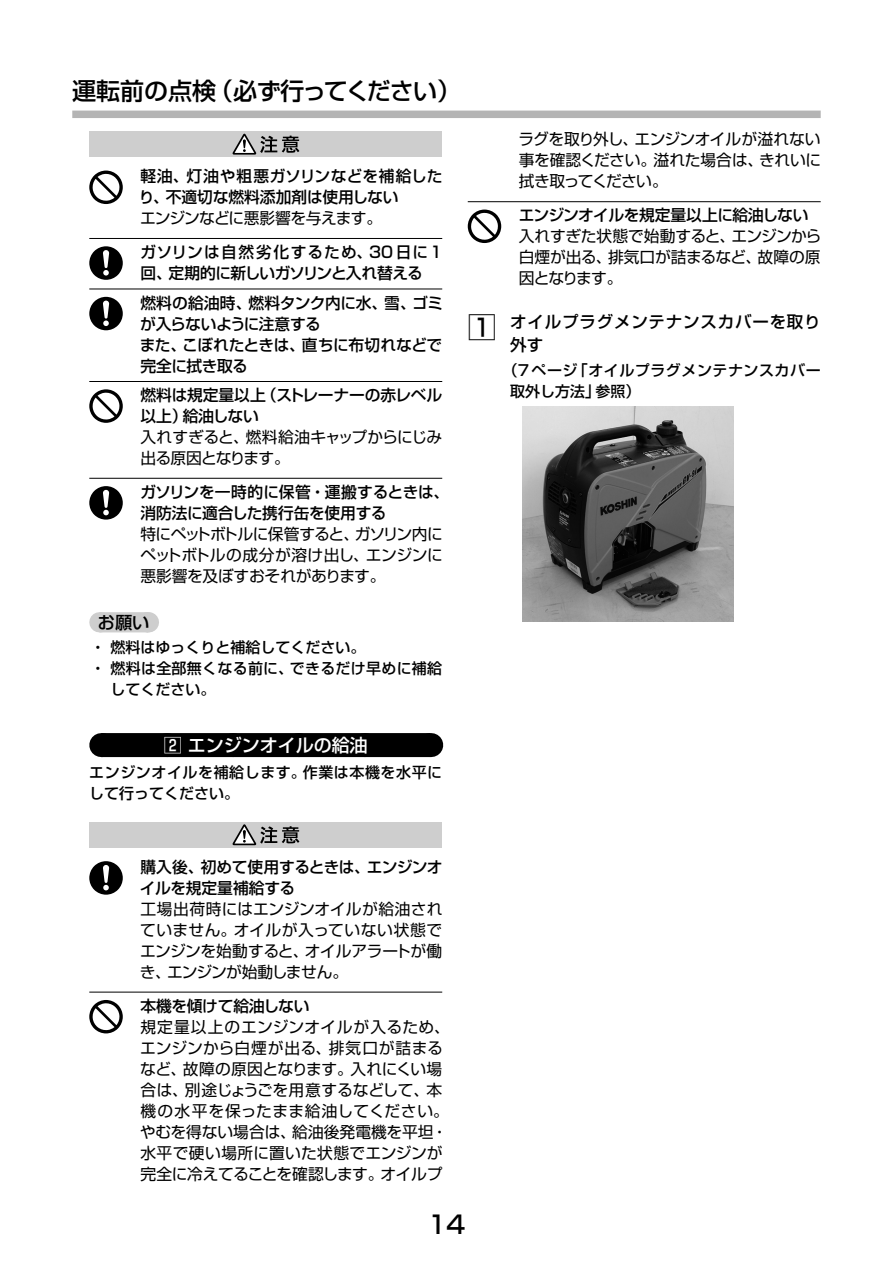
<style>
.page{position:relative;width:893px;height:1263px;background:#fff}
.page>*{position:absolute;margin:0;border:0;box-sizing:border-box;transform-origin:0 0}
.t1{font:500 24.75px "Shin Go Pr 6";color:#000}
.t2{font:500 24px "Shin Go Pr 6";letter-spacing:-.01em;color:#000}
.t3{font:500 18px "Shin Go Pr 6";color:#fff}
.t4{font:500 17.25px "Shin Go Pr 6";color:#000}
.t5{font:500 16.5px/22.5px "Shin Go Pr 6";letter-spacing:.05em;color:#000}
.t6{font:15.75px/21px "Shin Go Pr 6";letter-spacing:-.01em;color:#000;text-align:justify}
.t7{font:500 15.75px/21px "Shin Go Pr 6";letter-spacing:-.01em;color:#000}
.t8{font:500 15.75px/21px "Shin Go Pr 6";letter-spacing:-.03em;color:#000}
.t9{font:15.75px/21px "Shin Go Pr 6";letter-spacing:-.045em;color:#000}
.t10{font:500 15px/21px "Shin Go Pr 6";letter-spacing:.02em;color:#000}
.t11{font:500 15px "Shin Go Pr 6";color:#000}
.t12{font:13.2px "Shin Go Pr 6";color:#000}
.s1{font-size:28.35px}
</style>
<div class="page">
<div style="left:72px;top:111px;width:749px;height:7px;background:#b4b4b4"></div>
<hr style="left:89px;top:238px;width:353px;height:1px;background:#000">
<hr style="left:89px;top:289px;width:353px;height:1px;background:#000">
<hr style="left:89px;top:381px;width:353px;height:1px;background:#000">
<hr style="left:89px;top:478px;width:353px;height:1px;background:#000">
<div style="left:99px;top:612px;width:49px;height:20px;background:#cecece"></div>
<svg style="left:148px;top:612px;width:1px;height:20px"></svg>
<div style="left:101px;top:733px;width:329px;height:24px;background:#000"></div>
<svg style="left:170px;top:733px;width:227px;height:1px"></svg>
<svg style="left:430px;top:733px;width:1px;height:24px"></svg>
<hr style="left:89px;top:992px;width:353px;height:1px;background:#000">
<div style="left:89px;top:131px;width:353px;height:26px;background:#cecece"></div>
<svg style="left:232px;top:133px;width:67px;height:22px"></svg>
<svg style="left:89px;top:171px;width:34px;height:33px"></svg>
<svg style="left:89px;top:246px;width:34px;height:34px"></svg>
<svg style="left:89px;top:297px;width:34px;height:33px"></svg>
<svg style="left:89px;top:389px;width:34px;height:34px"></svg>
<svg style="left:89px;top:486px;width:34px;height:34px"></svg>
<div style="left:89px;top:822px;width:353px;height:25px;background:#cecece"></div>
<svg style="left:232px;top:824px;width:67px;height:21px"></svg>
<svg style="left:89px;top:861px;width:34px;height:34px"></svg>
<svg style="left:89px;top:1000px;width:34px;height:33px"></svg>
<hr style="left:468px;top:201px;width:353px;height:1px;background:#000">
<svg style="left:468px;top:210px;width:33px;height:33px"></svg>
<img style="left:522px;top:407px;width:212px;height:214px">
<h2 class="t2" style="left:72px;top:71px;width:390px">運転前の点検（必ず行ってください）</h2>
<p class="t7" style="left:139px;top:165px;width:305px">軽油、灯油や粗悪ガソリンなどを補給したり、不適切な燃料添加剤は使用しない</p>
<p class="t9" style="left:140px;top:207px;width:244px">エンジンなどに悪影響を与えます。</p>
<p class="t7" style="left:140px;top:241px;width:303px">ガソリンは自然劣化するため、30日に1回、定期的に新しいガソリンと入れ替える</p>
<p class="t8" style="left:140px;top:291px;width:305px">燃料の給油時、燃料タンク内に水、雪、ゴミが入らないように注意する<br>また、こぼれたときは、直ちに布切れなどで完全に拭き取る</p>
<p class="t7" style="left:140px;top:384px;width:303px">燃料は規定量以上（ストレーナーの赤レベル以上）給油しない</p>
<p class="t9" style="left:140px;top:425px;width:303px">入れすぎると、燃料給油キャップからにじみ出る原因となります。</p>
<p class="t7" style="left:140px;top:481px;width:310px">ガソリンを一時的に保管・運搬するときは、消防法に適合した携行缶を使用する</p>
<p class="t6" style="left:140px;top:522px;width:304px">特にペットボトルに保管すると、ガソリン内にペットボトルの成分が溶け出し、エンジンに悪影響を及ぼすおそれがあります。</p>
<p class="t4" style="left:98px;top:608px;width:53px">お願い</p>
<p class="t11" style="left:91px;top:635px;width:277px">・燃料はゆっくりと補給してください。</p>
<p class="t10" style="left:91px;top:657px;width:353px">・燃料は全部無くなる前に、できるだけ早めに補給</p>
<p class="t10" style="left:111px;top:678px;width:106px">してください。</p>
<p class="t3" style="left:164px;top:730px;width:205px">2 エンジンオイルの給油</p>
<p class="t10" style="left:89px;top:761px;width:354px">エンジンオイルを補給します。作業は本機を水平にして行ってください。</p>
<p class="t6" style="left:518px;top:128px;width:304px">ラグを取り外し、エンジンオイルが溢れない事を確認ください。溢れた場合は、きれいに拭き取ってください。</p>
<p class="t8" style="left:519px;top:204px;width:291px">エンジンオイルを規定量以上に給油しない</p>
<p class="t6" style="left:519px;top:225px;width:304px">入れすぎた状態で始動すると、エンジンから白煙が出る、排気口が詰まるなど、故障の原因となります。</p>
<p class="t5" style="left:510px;top:310px;width:312px;text-indent:-43px"><span class="s1">1</span> オイルプラグメンテナンスカバーを取り外す</p>
<p class="t10" style="left:510px;top:359px;width:312px;text-indent:-8px">（7ページ「オイルプラグメンテナンスカバー取外し方法」参照）</p>
<p class="t12" style="left:705px;top:218px;width:81px">オイル給油口</p>
<p class="t7" style="left:140px;top:856px;width:304px">購入後、初めて使用するときは、エンジンオイルを規定量補給する</p>
<p class="t6" style="left:140px;top:897px;width:304px">工場出荷時にはエンジンオイルが給油されていません。オイルが入っていない状態でエンジンを始動すると、オイルアラートが働き、エンジンが始動しません。</p>
<p class="t7" style="left:140px;top:994px;width:171px">本機を傾けて給油しない</p>
<p class="t6" style="left:140px;top:1015px;width:311px;text-align:left">規定量以上のエンジンオイルが入るため、エンジンから白煙が出る、排気口が詰まるなど、故障の原因となります。入れにくい場合は、別途じょうごを用意するなどして、本機の水平を保ったまま給油してください。やむを得ない場合は、給油後発電機を平坦・水平で硬い場所に置いた状態でエンジンが完全に冷えてることを確認します。オイルプ</p>
<h1 class="t1" style="left:428px;top:1204px;width:39px">14</h1>
</div>
